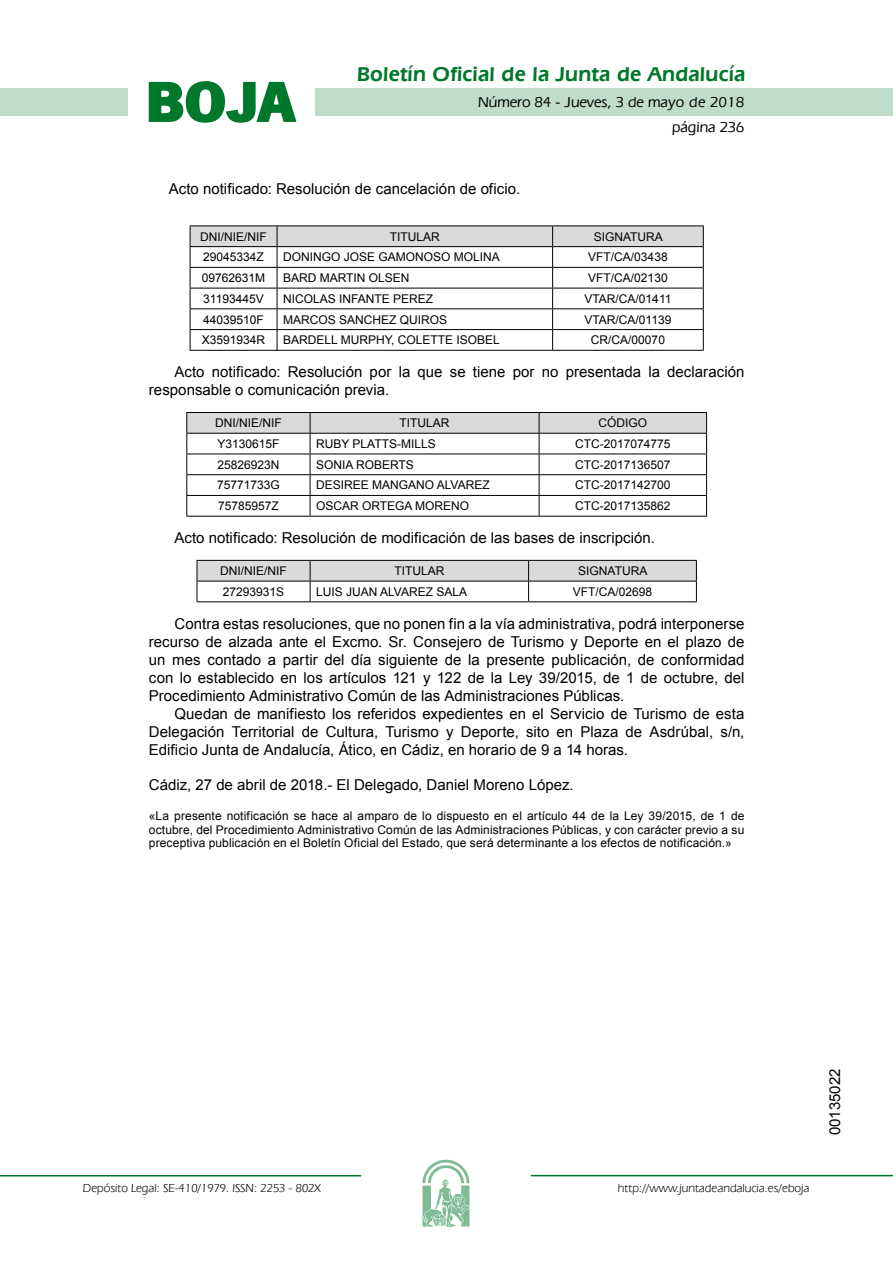
<style>
.page{position:relative;width:893px;height:1263px;background:#fff}
.page>*{position:absolute;margin:0;border:0;box-sizing:border-box;transform-origin:0 0}
.t1{font:700 57.75px "News Got T";color:#00782c;scale:1.14 1}
.t2{font:600 21px "Eras IT Cby BT";letter-spacing:.01em;color:#00782c}
.t3{font:15px/18px "Arial";color:#000;text-align:justify}
.t4{font:500 15px/24.5px "Eras IT Cby BT";color:#000;text-align:right}
.t5{font:12px/13.5px "Arial";color:#000;text-align:justify}
.t6{font:12px "Eras IT Cby BT";color:#000}
</style>
<div class="page">
<div style="left:315px;top:88px;width:577px;height:28px;background:#bfddca"></div>
<div style="left:0;top:88px;width:128px;height:28px;background:#bfddca"></div>
<hr style="left:0;top:1175px;width:361px;height:2px;background:#00782c">
<svg style="left:422px;top:1159px;width:47px;height:68px"></svg>
<hr style="left:531px;top:1175px;width:361px;height:1px;background:#00782c">
<svg style="left:148px;top:81px;width:149px;height:42px"></svg>
<svg style="left:190px;top:226px;width:514px;height:124px"></svg>
<hr style="left:190px;top:350px;width:87px;height:1px;background:#000">
<hr style="left:277px;top:350px;width:275px;height:1px;background:#000">
<hr style="left:552px;top:350px;width:151px;height:1px;background:#000">
<svg style="left:186px;top:412px;width:521px;height:104px"></svg>
<hr style="left:186px;top:516px;width:124px;height:1px;background:#000">
<hr style="left:310px;top:516px;width:229px;height:1px;background:#000">
<hr style="left:539px;top:516px;width:168px;height:1px;background:#000">
<svg style="left:197px;top:560px;width:500px;height:41px"></svg>
<hr style="left:197px;top:601px;width:113px;height:1px;background:#000">
<hr style="left:310px;top:601px;width:218px;height:1px;background:#000">
<hr style="left:528px;top:601px;width:168px;height:1px;background:#000">
<h1 class="t1" style="left:145px;top:68px;width:133px">BOJA</h1>
<h2 class="t2" style="left:357px;top:62px;width:390px">Boletín Oficial de la Junta de Andalucía</h2>
<p class="t4" style="left:478px;top:90px;width:268px">Número 84 - Jueves, 3 de mayo de 2018 página 236</p>
<p class="t3" style="left:169px;top:180px;width:353px">Acto notificado: Resolución de cancelación de oficio.</p>
<p class="t5" style="left:200px;top:230px;width:68px">DNI/NIE/NIF</p>
<p class="t5" style="left:390px;top:230px;width:52px">TITULAR</p>
<p class="t5" style="left:593px;top:230px;width:71px">SIGNATURA</p>
<p class="t5" style="left:203px;top:251px;width:62px">29045334Z</p>
<p class="t5" style="left:283px;top:251px;width:218px">DONINGO JOSE GAMONOSO MOLINA</p>
<p class="t5" style="left:588px;top:251px;width:81px">VFT/CA/03438</p>
<p class="t5" style="left:202px;top:271px;width:65px">09762631M</p>
<p class="t5" style="left:283px;top:271px;width:128px">BARD MARTIN OLSEN</p>
<p class="t5" style="left:588px;top:271px;width:81px">VFT/CA/02130</p>
<p class="t5" style="left:203px;top:292px;width:62px">31193445V</p>
<p class="t5" style="left:283px;top:292px;width:152px">NICOLAS INFANTE PEREZ</p>
<p class="t5" style="left:584px;top:292px;width:88px">VTAR/CA/01411</p>
<p class="t5" style="left:203px;top:313px;width:62px">44039510F</p>
<p class="t5" style="left:283px;top:313px;width:166px">MARCOS SANCHEZ QUIROS</p>
<p class="t5" style="left:584px;top:313px;width:88px">VTAR/CA/01139</p>
<p class="t5" style="left:202px;top:333px;width:65px">X3591934R</p>
<p class="t5" style="left:283px;top:333px;width:218px">BARDELL MURPHY, COLETTE ISOBEL</p>
<p class="t5" style="left:591px;top:333px;width:76px">CR/CA/00070</p>
<p class="t3" style="left:149px;top:363px;width:597px;text-indent:26px">Acto notificado: Resolución por la que se tiene por no presentada la declaración responsable o comunicación previa.</p>
<p class="t5" style="left:215px;top:416px;width:68px">DNI/NIE/NIF</p>
<p class="t5" style="left:399px;top:416px;width:52px">TITULAR</p>
<p class="t5" style="left:598px;top:416px;width:50px">CÓDIGO</p>
<p class="t5" style="left:217px;top:437px;width:64px">Y3130615F</p>
<p class="t5" style="left:316px;top:437px;width:121px">RUBY PLATTS-MILLS</p>
<p class="t5" style="left:575px;top:437px;width:97px">CTC-2017074775</p>
<p class="t5" style="left:217px;top:458px;width:64px">25826923N</p>
<p class="t5" style="left:316px;top:458px;width:99px">SONIA ROBERTS</p>
<p class="t5" style="left:575px;top:458px;width:97px">CTC-2017136507</p>
<p class="t5" style="left:217px;top:479px;width:64px">75771733G</p>
<p class="t5" style="left:316px;top:479px;width:175px">DESIREE MANGANO ALVAREZ</p>
<p class="t5" style="left:575px;top:479px;width:97px">CTC-2017142700</p>
<p class="t5" style="left:218px;top:499px;width:62px">75785957Z</p>
<p class="t5" style="left:316px;top:499px;width:155px">OSCAR ORTEGA MORENO</p>
<p class="t5" style="left:575px;top:499px;width:97px">CTC-2017135862</p>
<p class="t3" style="left:174px;top:529px;width:482px">Acto notificado: Resolución de modificación de las bases de inscripción.</p>
<p class="t5" style="left:220px;top:564px;width:68px">DNI/NIE/NIF</p>
<p class="t5" style="left:394px;top:564px;width:52px">TITULAR</p>
<p class="t5" style="left:578px;top:564px;width:71px">SIGNATURA</p>
<p class="t5" style="left:223px;top:585px;width:63px">27293931S</p>
<p class="t5" style="left:316px;top:585px;width:152px">LUIS JUAN ALVAREZ SALA</p>
<p class="t5" style="left:572px;top:585px;width:81px">VFT/CA/02698</p>
<p class="t3" style="left:149px;top:615px;width:597px;text-indent:26px">Contra estas resoluciones, que no ponen fin a la vía administrativa, podrá interponerse recurso de alzada ante el Excmo. Sr. Consejero de Turismo y Deporte en el plazo de un mes contado a partir del día siguiente de la presente publicación, de conformidad con lo establecido en los artículos 121 y 122 de la Ley 39/2015, de 1 de octubre, del Procedimiento Administrativo Común de las Administraciones Públicas.</p>
<p class="t3" style="left:149px;top:705px;width:597px;text-indent:26px">Quedan de manifiesto los referidos expedientes en el Servicio de Turismo de esta Delegación Territorial de Cultura, Turismo y Deporte, sito en Plaza de Asdrúbal, s/n, Edificio Junta de Andalucía, Ático, en Cádiz, en horario de 9 a 14 horas.</p>
<p class="t3" style="left:149px;top:776px;width:426px">Cádiz, 27 de abril de 2018.- El Delegado, Daniel Moreno López.</p>
<p class="t5" style="left:149px;top:809px;width:597px">«La presente notificación se hace al amparo de lo dispuesto en el artículo 44 de la Ley 39/2015, de 1 de octubre, del Procedimiento Administrativo Común de las Administraciones Públicas, y con carácter previo a su preceptiva publicación en el Boletín Oficial del Estado, que será determinante a los efectos de notificación.»</p>
<p class="t6" style="left:83px;top:1181px;width:239px">Depósito Legal: SE-410/1979. ISSN: 2253 - 802X</p>
<p class="t6" style="left:618px;top:1181px;width:193px">http://www.juntadeandalucia.es/eboja</p>
<p class="t3" style="left:826px;top:1135px;width:68px;rotate:-90deg">00135022</p>
</div>
